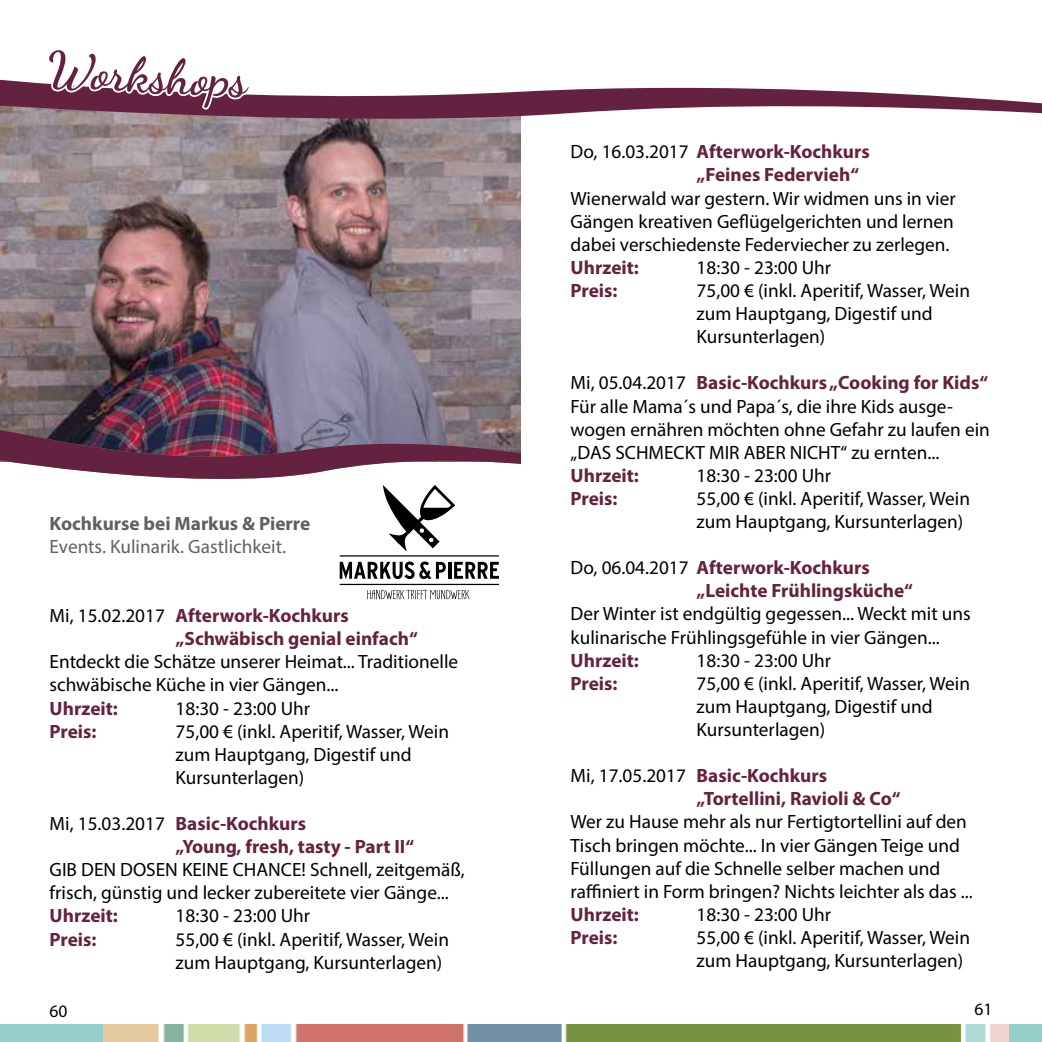
<style>
.page{position:relative;width:1042px;height:1042px;background:#fff}
.page>*{position:absolute;margin:0;border:0;box-sizing:border-box;transform-origin:0 0}
.t1{font:19.25px/23.1px "Myriad Pro";color:#000}
.t2{font:700 19.25px/23.1px "Myriad Pro";color:#652240}
.t3{font:19.25px "Myriad Pro";color:#61615f}
.t4{font:700 19.25px "Myriad Pro";color:#60605f}
.t5{font:17.5px "Myriad Pro";color:#000}
.s1{font-weight:400;color:#000}
.s2{font-weight:700;color:#652240}
</style>
<div class="page">
<img style="left:0;top:144px;width:521px;height:276px">
<hr style="left:340px;top:555px;width:159px;height:1px;background:#000">
<svg style="left:340px;top:561px;width:106px;height:18px"></svg>
<hr style="left:448px;top:562px;width:3px;height:17px;background:#000">
<svg style="left:454px;top:562px;width:45px;height:17px"></svg>
<hr style="left:340px;top:584px;width:159px;height:1px;background:#000">
<svg style="left:367px;top:590px;width:102px;height:9px"></svg>
<svg style="left:0;top:79px;width:1042px;height:65px"></svg>
<svg style="left:0;top:420px;width:521px;height:131px"></svg>
<div style="left:0;top:1024px;width:1042px;height:18px;background:#93cfc8"></div>
<img style="left:103px;top:1024px;width:905px;height:18px">
<svg style="left:45px;top:79px;width:208px;height:182px;background:#978287"></svg>
<p class="t4" style="left:50px;top:510px;width:262px">Kochkurse bei Markus &amp; Pierre</p>
<p class="t3" style="left:50px;top:534px;width:238px">Events. Kulinarik. Gastlichkeit.</p>
<p class="t2" style="left:176px;top:603px;width:244px;text-indent:-126px"><span class="s1">Mi, 15.02.2017</span> Afterwork-Kochkurs „Schwäbisch genial einfach“</p>
<p class="t1" style="left:50px;top:650px;width:410px">Entdeckt die Schätze unserer Heimat... Traditionelle schwäbische Küche in vier Gängen...</p>
<p class="t2" style="left:50px;top:696px;width:70px">Uhrzeit:</p>
<p class="t1" style="left:176px;top:696px;width:136px">18:30 - 23:00 Uhr</p>
<p class="t2" style="left:50px;top:719px;width:48px">Preis:</p>
<p class="t1" style="left:176px;top:719px;width:275px">75,00 € (inkl. Aperitif, Wasser, Wein zum Hauptgang, Digestif und<br>Kursunterlagen)</p>
<p class="t2" style="left:176px;top:811px;width:240px;text-indent:-126px"><span class="s1">Mi, 15.03.2017</span> Basic-Kochkurs<br>„Young, fresh, tasty - Part II“</p>
<p class="t1" style="left:50px;top:858px;width:417px">GIB DEN DOSEN KEINE CHANCE! Schnell, zeitgemäß, frisch, günstig und lecker zubereitete vier Gänge...</p>
<p class="t2" style="left:50px;top:904px;width:70px">Uhrzeit:</p>
<p class="t1" style="left:176px;top:904px;width:136px">18:30 - 23:00 Uhr</p>
<p class="t2" style="left:50px;top:927px;width:48px">Preis:</p>
<p class="t1" style="left:176px;top:927px;width:275px">55,00 € (inkl. Aperitif, Wasser, Wein zum Hauptgang, Kursunterlagen)</p>
<p class="t2" style="left:696px;top:140px;width:175px;text-indent:-126px"><span class="s1">Do, 16.03.2017</span> Afterwork-Kochkurs „Feines Federvieh“</p>
<p class="t1" style="left:570px;top:186px;width:386px;text-align:justify">Wienerwald war gestern. Wir widmen uns in vier Gängen kreativen Geflügelgerichten und lernen dabei verschiedenste Federviecher zu zerlegen.</p>
<p class="t2" style="left:570px;top:255px;width:70px">Uhrzeit:</p>
<p class="t1" style="left:696px;top:255px;width:136px">18:30 - 23:00 Uhr</p>
<p class="t2" style="left:570px;top:278px;width:48px">Preis:</p>
<p class="t1" style="left:696px;top:279px;width:275px">75,00 € (inkl. Aperitif, Wasser, Wein zum Hauptgang, Digestif und<br>Kursunterlagen)</p>
<p class="t1" style="left:570px;top:371px;width:421px">Mi, 05.04.2017 <span class="s2">Basic-Kochkurs „Cooking for Kids“ </span>Für alle Mama´s und Papa´s, die ihre Kids ausge&shy;wogen ernähren möchten ohne Gefahr zu laufen ein „DAS SCHMECKT MIR ABER NICHT“ zu ernten...</p>
<p class="t2" style="left:570px;top:463px;width:70px">Uhrzeit:</p>
<p class="t1" style="left:696px;top:463px;width:136px">18:30 - 23:00 Uhr</p>
<p class="t2" style="left:570px;top:486px;width:48px">Preis:</p>
<p class="t1" style="left:696px;top:486px;width:275px">55,00 € (inkl. Aperitif, Wasser, Wein zum Hauptgang, Kursunterlagen)</p>
<p class="t2" style="left:696px;top:555px;width:218px;text-indent:-126px"><span class="s1">Do, 06.04.2017</span> Afterwork-Kochkurs „Leichte Frühlingsküche“</p>
<p class="t1" style="left:570px;top:602px;width:402px">Der Winter ist endgültig gegessen... Weckt mit uns kulinarische Frühlingsgefühle in vier Gängen...</p>
<p class="t2" style="left:570px;top:648px;width:70px">Uhrzeit:</p>
<p class="t1" style="left:696px;top:648px;width:136px">18:30 - 23:00 Uhr</p>
<p class="t2" style="left:570px;top:671px;width:48px">Preis:</p>
<p class="t1" style="left:696px;top:671px;width:275px">75,00 € (inkl. Aperitif, Wasser, Wein zum Hauptgang, Digestif und<br>Kursunterlagen)</p>
<p class="t2" style="left:696px;top:763px;width:205px;text-indent:-126px"><span class="s1">Mi, 17.05.2017</span> Basic-Kochkurs „Tortellini, Ravioli &amp; Co“</p>
<p class="t1" style="left:570px;top:810px;width:404px">Wer zu Hause mehr als nur Fertigtortellini auf den Tisch bringen möchte... In vier Gängen Teige und Füllungen auf die Schnelle selber machen und raffiniert in Form bringen? Nichts leichter als das ...</p>
<p class="t2" style="left:570px;top:902px;width:70px">Uhrzeit:</p>
<p class="t1" style="left:696px;top:902px;width:136px">18:30 - 23:00 Uhr</p>
<p class="t2" style="left:570px;top:925px;width:48px">Preis:</p>
<p class="t1" style="left:696px;top:925px;width:275px">55,00 € (inkl. Aperitif, Wasser, Wein zum Hauptgang, Kursunterlagen)</p>
<p class="t5" style="left:50px;top:1000px;width:19px">60</p>
<p class="t5" style="left:974px;top:999px;width:19px">61</p>
</div>
